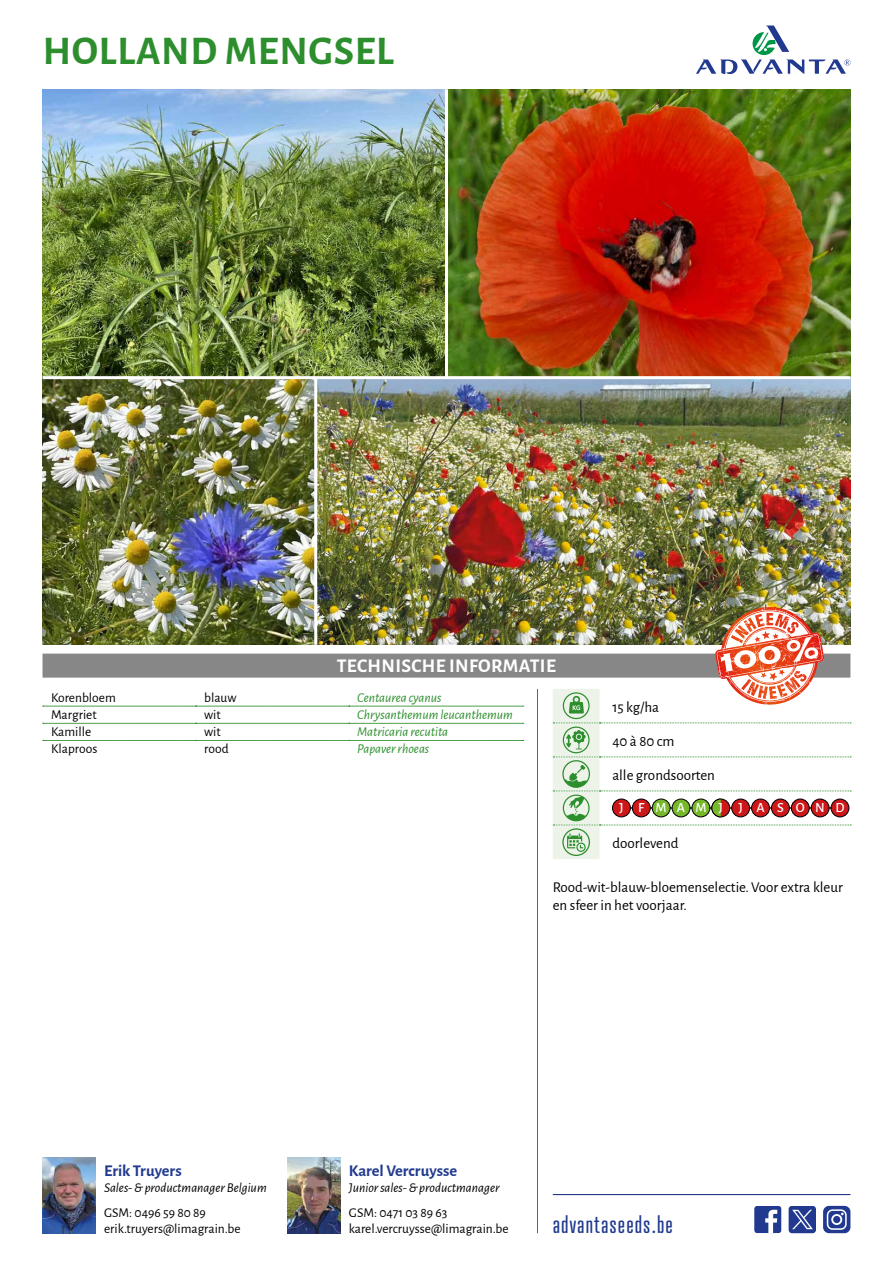
<style>
.page{position:relative;width:893px;height:1263px;background:#fff}
.page>*{position:absolute;margin:0;border:0;box-sizing:border-box;transform-origin:0 0}
.t1{font:700 40.95px "Alegreya Sans";letter-spacing:.015em;color:#2d8e2d}
.t2{font:22.35px "Atrament";letter-spacing:.05em;color:#213a8f}
.t3{font:700 19.5px "Alegreya Sans";letter-spacing:.015em;color:#fff}
.t4{font:700 16.5px "Alegreya Sans";color:#213a8f}
.t5{font:15px/18px "Alegreya Sans";color:#000}
.t6{font:500 13.95px "Alegreya Sans";letter-spacing:.755em;color:#fff}
.t7{font:13.5px/16.2px "Alegreya Sans";color:#000}
.t8{font:italic 13.5px "Alegreya Sans";color:#2d8e2d}
.t9{font:italic 13.5px "Alegreya Sans";color:#000}
</style>
<div class="page">
<img style="left:43px;top:89px;width:807px;height:556px">
<div style="left:43px;top:654px;width:807px;height:24px;background:#878787"></div>
<hr style="left:537px;top:689px;width:1px;height:544px;background:#2d8e2d">
<svg style="left:43px;top:706px;width:481px;height:1px"></svg>
<svg style="left:43px;top:740px;width:481px;height:1px"></svg>
<svg style="left:43px;top:723px;width:481px;height:1px"></svg>
<img style="left:553px;top:605px;width:298px;height:254px">
<svg style="left:696px;top:26px;width:154px;height:48px"></svg>
<hr style="left:553px;top:1194px;width:297px;height:1px;background:#213a8f">
<img style="left:43px;top:1157px;width:53px;height:76px">
<img style="left:287px;top:1157px;width:53px;height:76px">
<svg style="left:754px;top:1206px;width:27px;height:27px"></svg>
<svg style="left:789px;top:1206px;width:27px;height:27px"></svg>
<div style="left:823px;top:1206px;width:27px;height:27px;background:#213a8f;border-radius:6px"></div>
<svg style="left:827px;top:1209px;width:20px;height:21px"></svg>
<img style="left:43px;top:379px;width:271px;height:266px">
<hr style="left:43px;top:376px;width:807px;height:3px;background:#fff">
<hr style="left:314px;top:379px;width:3px;height:266px;background:#fff">
<hr style="left:445px;top:89px;width:3px;height:289px;background:#fff">
<h1 class="t1" style="left:43px;top:21px;width:353px">HOLLAND MENGSEL</h1>
<h3 class="t3" style="left:337px;top:651px;width:221px">TECHNISCHE INFORMATIE</h3>
<p class="t7" style="left:51px;top:689px;width:66px">Korenbloem</p>
<p class="t7" style="left:204px;top:689px;width:34px">blauw</p>
<p class="t8" style="left:357px;top:688px;width:86px">Centaurea cyanus</p>
<p class="t7" style="left:51px;top:706px;width:47px">Margriet</p>
<p class="t7" style="left:204px;top:706px;width:18px">wit</p>
<p class="t8" style="left:357px;top:706px;width:157px">Chrysanthemum leucanthemum</p>
<p class="t7" style="left:51px;top:723px;width:42px">Kamille</p>
<p class="t7" style="left:204px;top:723px;width:18px">wit</p>
<p class="t8" style="left:357px;top:723px;width:92px">Matricaria recutita</p>
<p class="t7" style="left:51px;top:740px;width:48px">Klaproos</p>
<p class="t7" style="left:204px;top:740px;width:26px">rood</p>
<p class="t8" style="left:357px;top:740px;width:73px">Papaver rhoeas</p>
<p class="t5" style="left:612px;top:697px;width:48px">15 kg/ha</p>
<p class="t5" style="left:612px;top:731px;width:64px">40 à 80 cm</p>
<p class="t5" style="left:612px;top:765px;width:104px">alle grondsoorten</p>
<p class="t6" style="left:619px;top:798px;width:227px">J FMAMJ J A SOND</p>
<p class="t5" style="left:612px;top:834px;width:68px">doorlevend</p>
<p class="t5" style="left:553px;top:878px;width:292px">Rood-wit-blauw-bloemenselectie. Voor extra kleur en sfeer in het voorjaar.</p>
<p class="t4" style="left:104px;top:1159px;width:79px">Erik Truyers</p>
<p class="t9" style="left:104px;top:1179px;width:164px">Sales- &amp; productmanager Belgium</p>
<p class="t7" style="left:104px;top:1204px;width:138px">GSM: 0496 59 80 89 erik.truyers@limagrain.be</p>
<p class="t4" style="left:349px;top:1159px;width:110px">Karel Vercruysse</p>
<p class="t9" style="left:349px;top:1179px;width:152px">Junior sales- &amp; productmanager</p>
<p class="t7" style="left:349px;top:1204px;width:161px">GSM: 0471 03 89 63 karel.vercruysse@limagrain.be</p>
<h2 class="t2" style="left:553px;top:1211px;width:122px">advantaseeds.be</h2>
</div>
